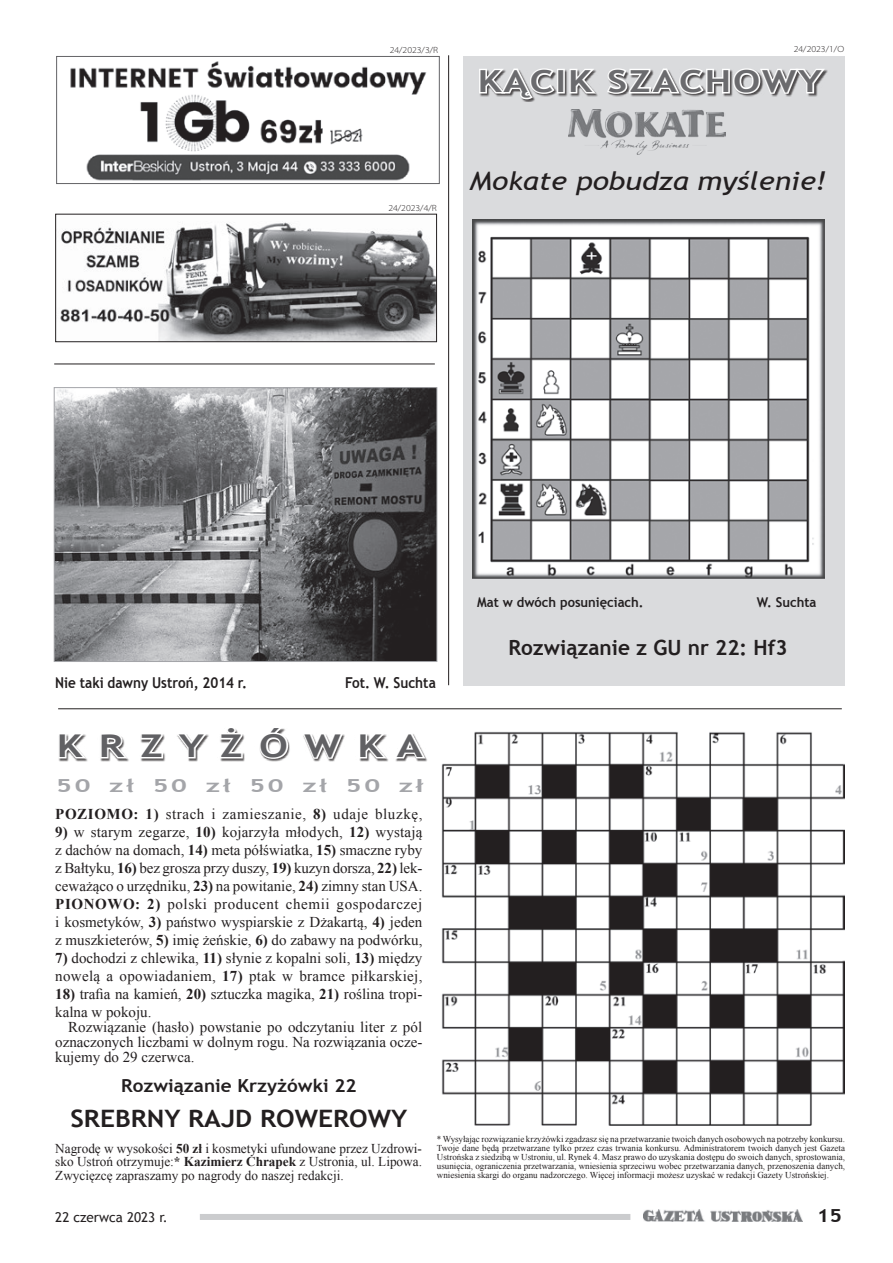
<style>
.page{position:relative;width:893px;height:1263px;background:#fff}
.page>*{position:absolute;margin:0;border:0;box-sizing:border-box;transform-origin:0 0}
.t1{font:700 31.35px "Trebuchet MS";color:#616164;scale:1.31 1}
.t2{font:700 30.3px "Trebuchet MS";letter-spacing:.05em;color:#6b6b6e;scale:1.27 1}
.t3{font:italic 25.5px "Trebuchet MS";color:#231f20;scale:1.17 1}
.t4{font:700 24px "Trebuchet MS";color:#231f20;scale:1.1 1}
.t5{font:700 21px "Trebuchet MS";color:#231f20}
.t6{font:700 18px "Trebuchet MS";color:#231f20;scale:1.05 1}
.t7{font:700 18px "Trebuchet MS";letter-spacing:.1em;color:#a4a5a9;scale:1.5 1}
.t8{font:700 18px "Trebuchet MS";color:#231f20;scale:1.2 1}
.t9{font:15px/18px "Times New Roman";color:#231f20;text-align:justify}
.t10{font:15px/18px "Times New Roman";letter-spacing:.025em;color:#231f20}
.t11{font:15px "Times New Roman";letter-spacing:.04em;color:#231f20}
.t12{font:700 15px "Trebuchet MS";color:#231f20;scale:.9 1}
.t13{font:13.5px/13.5px "Times New Roman";color:#231f20;text-align:justify}
.t14{font:700 13.5px "Trebuchet MS";color:#231f20;scale:.96 1}
.t15{font:13.5px "Trebuchet MS";color:#231f20}
.t16{font:9px/9px "Times New Roman";color:#231f20;text-align:justify}
.t17{font:300 semi-expanded 9px "Myriad Pro";color:#231f20}
.s1{font-family:"Arial"}
.s2{font-weight:700}
</style>
<div class="page">
<img style="left:643px;top:1209px;width:160px;height:13px">
<div style="left:200px;top:1214px;width:430px;height:6px;background:#cbccce"></div>
<img style="left:60px;top:222px;width:375px;height:118px">
<div style="left:55px;top:214px;width:382px;height:128px;border:1px solid #231f20"></div>
<hr style="left:58px;top:708px;width:784px;height:1px;background:#231f20">
<svg style="left:58px;top:734px;width:30px;height:27px"></svg>
<svg style="left:100px;top:735px;width:28px;height:26px"></svg>
<svg style="left:140px;top:734px;width:25px;height:26px"></svg>
<svg style="left:177px;top:734px;width:31px;height:26px"></svg>
<svg style="left:220px;top:729px;width:24px;height:31px"></svg>
<svg style="left:259px;top:728px;width:31px;height:32px"></svg>
<svg style="left:303px;top:734px;width:42px;height:26px"></svg>
<svg style="left:359px;top:734px;width:68px;height:27px"></svg>
<img style="left:441px;top:731px;width:403px;height:395px">
<div style="left:463px;top:56px;width:381px;height:629px;background:#dadbdd"></div>
<img style="left:472px;top:219px;width:352px;height:359px">
<div style="left:479px;top:69px;width:349px;height:33px;background:#231f20;opacity:.75"></div>
<svg style="left:479px;top:68px;width:77px;height:34px"></svg>
<div style="left:557px;top:69px;width:8px;height:25px;border:3px solid #fff"></div>
<svg style="left:568px;top:69px;width:30px;height:27px"></svg>
<svg style="left:605px;top:68px;width:221px;height:28px"></svg>
<img style="left:569px;top:110px;width:156px;height:45px">
<hr style="left:448px;top:55px;width:1px;height:630px;background:#231f20">
<img style="left:70px;top:61px;width:357px;height:120px">
<div style="left:56px;top:56px;width:384px;height:128px;border:1px solid #636366"></div>
<hr style="left:54px;top:364px;width:381px;height:1px;background:#231f20">
<img style="left:56px;top:389px;width:379px;height:271px">
<div style="left:54px;top:387px;width:383px;height:275px;border:1px solid #a4a5a9"></div>
<p class="t17" style="left:390px;top:45px;width:50px">24/2023/3/R</p>
<p class="t17" style="left:388px;top:203px;width:50px">24/2023/4/R</p>
<p class="t17" style="left:794px;top:44px;width:52px">24/2023/1/O</p>
<h2 class="t2" style="left:478px;top:62px;width:273px">KĄCIK SZACHOWY</h2>
<h3 class="t3" style="left:469px;top:166px;width:307px">Mokate pobudza myślenie!</h3>
<p class="t12" style="left:55px;top:673px;width:215px">Nie taki dawny Ustroń, 2014 r.</p>
<p class="t12" style="left:345px;top:673px;width:102px">Fot. W. Suchta</p>
<h1 class="t1" style="left:57px;top:726px;width:281px">K R Z Y Ż Ó W K A</h1>
<p class="t7" style="left:56px;top:774px;width:246px">50 zł 50 zł 50 zł 50 z<span class="s1">ł</span></p>
<p class="t11" style="left:55px;top:804px;width:369px"><span class="s2">POZIOMO: 1)</span> strach i zamieszanie, <span class="s2">8)</span> udaje bluzkę,</p>
<p class="t9" style="left:55px;top:823px;width:369px"><span class="s2">9)</span> w starym zegarze, <span class="s2">10)</span> kojarzyła młodych, <span class="s2">12)</span> wystają z dachów na domach, <span class="s2">14)</span> meta półświatka, <span class="s2">15)</span> smaczne ryby z Bałtyku, <span class="s2">16)</span> bez grosza przy duszy, <span class="s2">19)</span> kuzyn dorsza, <span class="s2">22)</span> lek&shy;ceważąco o urzędniku, <span class="s2">23)</span> na powitanie, <span class="s2">24)</span> zimny stan USA.<br><span class="s2">PIONOWO: 2)</span> polski producent chemii gospodarczej i kosmetyków, <span class="s2">3)</span> państwo wyspiarskie z Dżakartą, <span class="s2">4)</span> jeden z muszkieterów, <span class="s2">5)</span> imię żeńskie, <span class="s2">6)</span> do zabawy na podwórku,</p>
<p class="t10" style="left:55px;top:949px;width:369px"><span class="s2">7)</span> dochodzi z chlewika, <span class="s2">11)</span> słynie z kopalni soli, <span class="s2">13)</span> między nowelą a opowiadaniem, <span class="s2">17)</span> ptak w bramce piłkarskiej,</p>
<p class="t9" style="left:55px;top:985px;width:369px"><span class="s2">18)</span> trafia na kamień, <span class="s2">20)</span> sztuczka magika, <span class="s2">21)</span> roślina tropi&shy;kalna w pokoju.</p>
<p class="t9" style="left:55px;top:1019px;width:369px;line-height:15px;text-indent:13px">Rozwiązanie (hasło) powstanie po odczytaniu liter z pól oznaczonych liczbami w dolnym rogu. Na rozwiązania ocze&shy;kujemy do 29 czerwca.</p>
<p class="t6" style="left:121px;top:1075px;width:226px">Rozwiązanie Krzyżówki 22</p>
<h3 class="t4" style="left:70px;top:1103px;width:308px">SREBRNY RAJD ROWEROWY</h3>
<p class="t14" style="left:477px;top:594px;width:175px">Mat w dwóch posunięciach.</p>
<p class="t14" style="left:757px;top:594px;width:64px">W. Suchta</p>
<h3 class="t5" style="left:508px;top:635px;width:281px">Rozwiązanie z GU nr 22: Hf3</h3>
<p class="t13" style="left:55px;top:1141px;width:368px">Nagrodę w wysokości <span class="s2">50 zł</span> i kosmetyki ufundowane przez Uzdrowi&shy;sko Ustroń otrzymuje:<span class="s2">* Kazimierz Chrapek</span> z Ustronia, ul. Lipowa.<br>Zwycięzcę zapraszamy po nagrody do naszej redakcji.</p>
<p class="t16" style="left:437px;top:1134px;width:410px">* Wysyłając rozwiązanie krzyżówki zgadzasz się na przetwarzanie twoich danych osobowych na potrzeby konkursu.<br>Twoje dane będą przetwarzane tylko przez czas trwania konkursu. Administratorem twoich danych jest Gazeta Ustrońska z siedzibą w Ustroniu, ul. Rynek 4. Masz prawo do uzyskania dostępu do swoich danych, sprostowania, usunięcia, ograniczenia przetwarzania, wniesienia sprzeciwu wobec przetwarzania danych, przenoszenia danych, wniesienia skargi do organu nadzorczego. Więcej informacji możesz uzyskać w redakcji Gazety Ustrońskiej.</p>
<p class="t15" style="left:55px;top:1209px;width:114px">22 czerwca 2023 r.</p>
<p class="t8" style="left:817px;top:1204px;width:23px">15</p>
</div>
